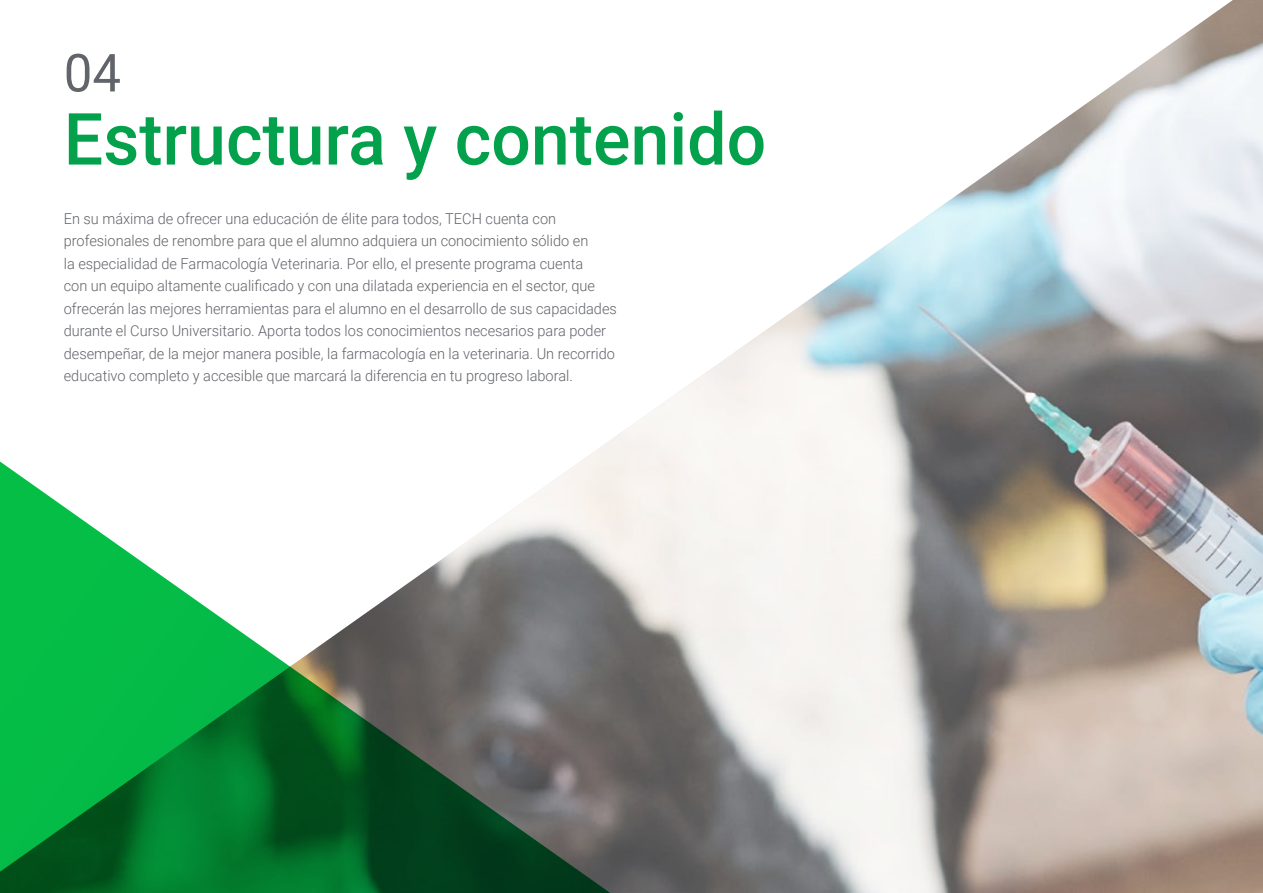
<style>
.page{position:relative;width:1263px;height:893px;background:#fff}
.page>*{position:absolute;margin:0;border:0;box-sizing:border-box;transform-origin:0 0}
.t1{font:500 72px "Roboto";color:#04a14d}
.t2{font:52.5px "Roboto";color:#61646a}
.t3{font:300 15px/22.5px "Roboto";color:#61646a}
</style>
<div class="page">
<img style="left:602px;top:0;width:661px;height:893px">
<svg style="left:0;top:446px;width:640px;height:447px"></svg>
<h2 class="t2" style="left:64px;top:36px;width:59px">04</h2>
<h1 class="t1" style="left:64px;top:89px;width:704px">Estructura y contenido</h1>
<p class="t3" style="left:64px;top:207px;width:555px">En su máxima de ofrecer una educación de élite para todos, TECH cuenta con profesionales de renombre para que el alumno adquiera un conocimiento sólido en<br>la especialidad de Farmacología Veterinaria. Por ello, el presente programa cuenta<br>con un equipo altamente cualificado y con una dilatada experiencia en el sector, que ofrecerán las mejores herramientas para el alumno en el desarrollo de sus capacidades durante el Curso Universitario. Aporta todos los conocimientos necesarios para poder desempeñar, de la mejor manera posible, la farmacología en la veterinaria. Un recorrido educativo completo y accesible que marcará la diferencia en tu progreso laboral.</p>
</div>
